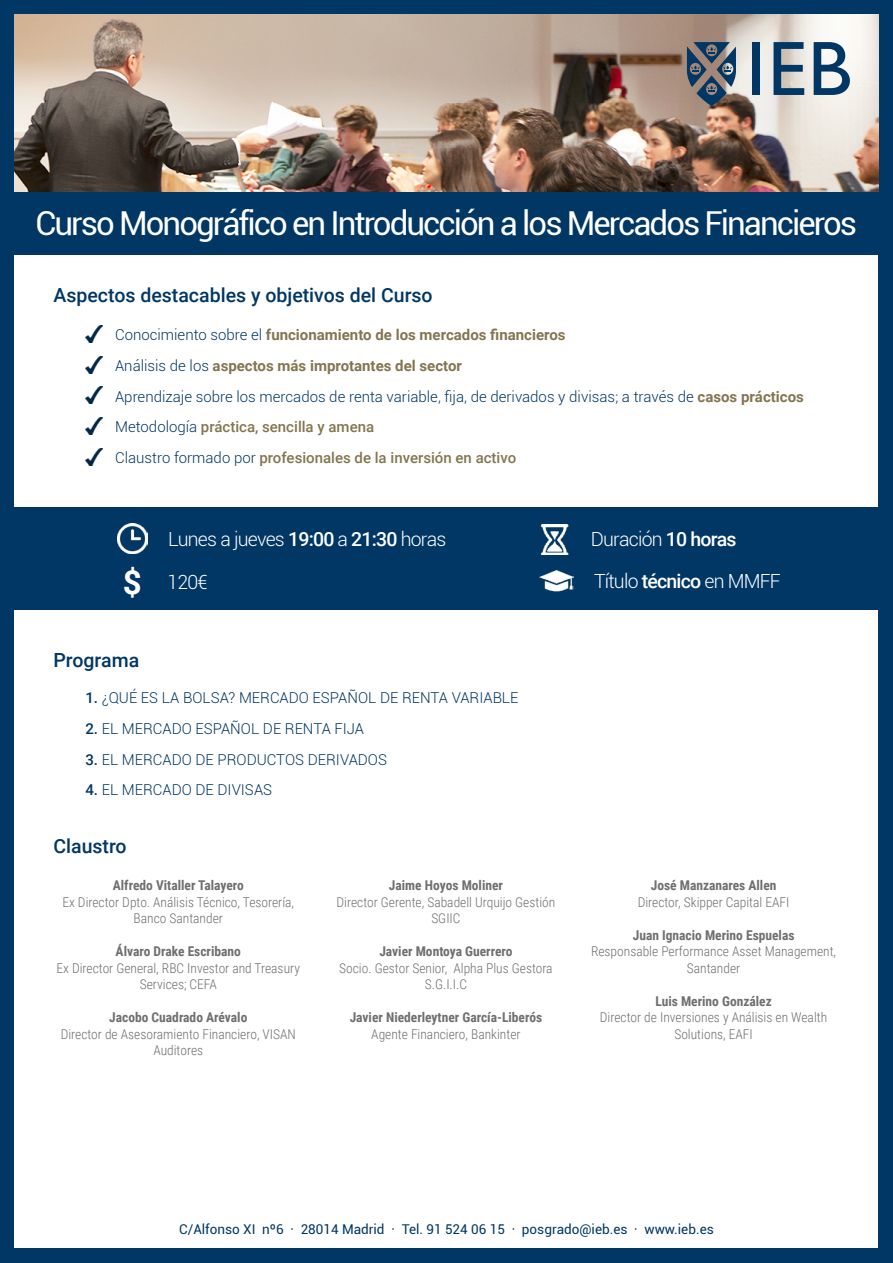
<style>
.page{position:relative;width:893px;height:1263px;background:#003764}
.page>*{position:absolute;margin:0;border:0;box-sizing:border-box;transform-origin:0 0}
.t1{font:33px "Roboto";letter-spacing:-.06em;color:#fff}
.t2{font:300 19.5px "Roboto";letter-spacing:-.04em;color:#fff}
.t3{font:500 19.5px "Roboto";color:#003764}
.t4{font:300 15px/30.8px "Roboto";color:#003764}
.t5{font:300 13.5px/16.5px "Roboto Condensed";color:#706f6f;text-align:center}
.t6{font:700 13.5px "Roboto Condensed";color:#706f6f}
.t7{font:13.5px "Roboto";color:#003764}
.s1{font-weight:700;color:#837550}
.s2{font-weight:500;color:#837550}
.s3{font-weight:500}
.s4{font-weight:700;font-size:33px}
</style>
<div class="page">
<div style="left:15px;top:255px;width:863px;height:993px;background:#fff"></div>
<img style="left:15px;top:15px;width:863px;height:176px">
<img style="left:85px;top:325px;width:17px;height:17px">
<img style="left:85px;top:356px;width:17px;height:17px">
<img style="left:85px;top:387px;width:17px;height:17px">
<img style="left:85px;top:417px;width:17px;height:17px">
<img style="left:85px;top:448px;width:17px;height:17px">
<div style="left:0;top:508px;width:893px;height:102px;background:#003764"></div>
<img style="left:117px;top:523px;width:30px;height:30px">
<img style="left:540px;top:524px;width:29px;height:30px">
<img style="left:540px;top:570px;width:34px;height:22px">
<div style="left:752px;top:42px;width:8px;height:53px;background:#003764"></div>
<svg style="left:773px;top:42px;width:31px;height:53px"></svg>
<svg style="left:814px;top:42px;width:36px;height:53px"></svg>
<svg style="left:687px;top:42px;width:49px;height:64px"></svg>
<h1 class="t1" style="left:36px;top:200px;width:823px">Curso Monográfico en Introducción a los Mercados Financieros</h1>
<h2 class="t3" style="left:53px;top:281px;width:381px">Aspectos destacables y objetivos del Curso</h2>
<p class="t4" style="left:115px;top:319px;width:690px">Conocimiento sobre el <span class="s1">funcionamiento de los mercados financieros<br></span>Análisis de los <span class="s1">aspectos más improtantes del sector<br></span>Aprendizaje sobre los mercados de renta variable, fija, de derivados y divisas; a través de <span class="s1">casos prácticos </span>Metodología <span class="s2">práctica, sencilla y amena<br></span>Claustro formado por <span class="s2">profesionales de la inversión en activo</span></p>
<h2 class="t2" style="left:168px;top:526px;width:280px">Lunes a jueves <span class="s3">19:00</span> a <span class="s3">21:30</span> horas</h2>
<h2 class="t2" style="left:591px;top:526px;width:147px">Duración <span class="s3">10 horas</span></h2>
<h2 class="t2" style="left:123px;top:568px;width:87px"><span class="s4">$</span> 120€</h2>
<h2 class="t2" style="left:594px;top:567px;width:188px">Título <span class="s3">técnico</span> en MMFF</h2>
<h2 class="t3" style="left:53px;top:646px;width:87px">Programa</h2>
<p class="t4" style="left:85px;top:682px;width:435px"><span class="s3">1.</span> ¿QUÉ ES LA BOLSA? MERCADO ESPAÑOL DE RENTA VARIABLE</p>
<p class="t4" style="left:85px;top:713px;width:280px"><span class="s3">2.</span> EL MERCADO ESPAÑOL DE RENTA FIJA</p>
<p class="t4" style="left:85px;top:743px;width:303px"><span class="s3">3.</span> EL MERCADO DE PRODUCTOS DERIVADOS</p>
<p class="t4" style="left:85px;top:774px;width:188px"><span class="s3">4.</span> EL MERCADO DE DIVISAS</p>
<h2 class="t3" style="left:53px;top:832px;width:75px">Claustro</h2>
<p class="t6" style="left:113px;top:876px;width:132px">Alfredo Vitaller Talayero</p>
<p class="t5" style="left:62px;top:893px;width:233px">Ex Director Dpto. Análisis Técnico, Tesorería,<br>Banco Santander</p>
<p class="t6" style="left:116px;top:942px;width:127px">Álvaro Drake Escribano</p>
<p class="t5" style="left:57px;top:959px;width:245px">Ex Director General, RBC Investor and Treasury<br>Services; CEFA</p>
<p class="t6" style="left:109px;top:1008px;width:140px">Jacobo Cuadrado Arévalo</p>
<p class="t5" style="left:61px;top:1025px;width:237px">Director de Asesoramiento Financiero, VISAN<br>Auditores</p>
<p class="t6" style="left:389px;top:876px;width:116px">Jaime Hoyos Moliner</p>
<p class="t5" style="left:337px;top:893px;width:220px">Director Gerente, Sabadell Urquijo Gestión<br>SGIIC</p>
<p class="t6" style="left:379px;top:942px;width:135px">Javier Montoya Guerrero</p>
<p class="t5" style="left:339px;top:959px;width:215px">Socio. Gestor Senior, Alpha Plus Gestora<br>S.G.I.I.C</p>
<p class="t6" style="left:350px;top:1008px;width:194px">Javier Niederleytner García-Liberós</p>
<p class="t5" style="left:371px;top:1025px;width:151px">Agente Financiero, Bankinter</p>
<p class="t6" style="left:651px;top:876px;width:127px">José Manzanares Allen</p>
<p class="t5" style="left:638px;top:893px;width:153px">Director, Skipper Capital EAFI</p>
<p class="t6" style="left:633px;top:925px;width:163px">Juan Ignacio Merino Espuelas</p>
<p class="t5" style="left:591px;top:942px;width:247px">Responsable Performance Asset Management,<br>Santander</p>
<p class="t6" style="left:655px;top:991px;width:118px">Luis Merino González</p>
<p class="t5" style="left:600px;top:1008px;width:229px">Director de Inversiones y Análisis en Wealth<br>Solutions, EAFI</p>
<p class="t7" style="left:179px;top:1219px;width:536px">C/Alfonso XI nº6 · 28014 Madrid · Tel. 91 524 06 15 · posgrado@ieb.es · www.ieb.es</p>
</div>
